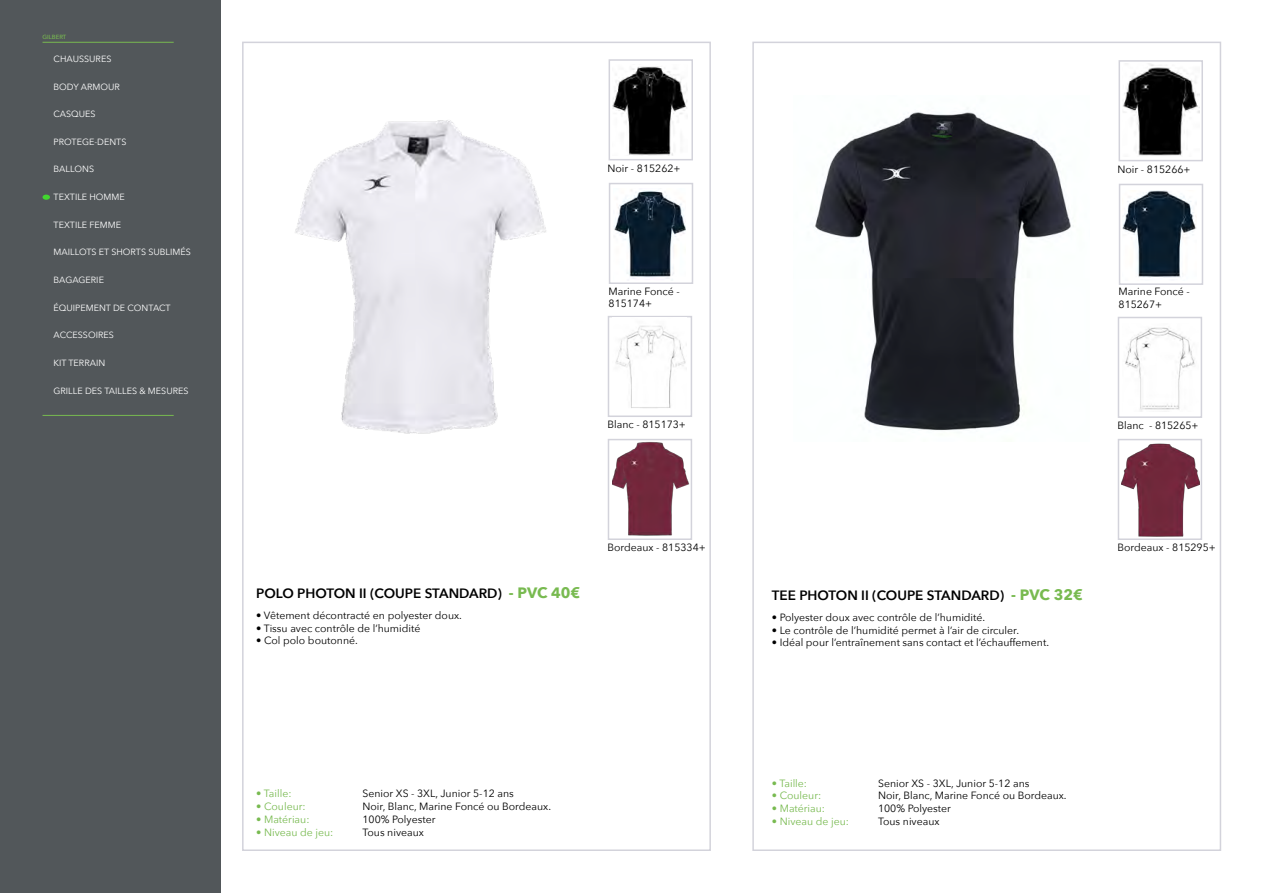
<style>
.page{position:relative;width:1263px;height:893px;background:#fff}
.page>*{position:absolute;margin:0;border:0;box-sizing:border-box;transform-origin:0 0}
.t1{font:600 13.5px "Avenir Next";color:#000}
.t2{font:10.5px/12.8px "Avenir Next";color:#000}
.t3{font:10.5px "Avenir Next";color:#78ba50}
.t4{font:9px "Avenir Next";color:#fff}
.t5{font:500 6px "Avenir Next";color:#78ba50}
.s1{font-weight:700;font-size:15px;color:#78ba50}
</style>
<div class="page">
<div style="left:0;top:0;width:221px;height:893px;background:#52575a"></div>
<hr style="left:43px;top:42px;width:131px;height:1px;background:#78ba50">
<hr style="left:43px;top:415px;width:131px;height:1px;background:#78ba50">
<svg style="left:43px;top:195px;width:7px;height:5px"></svg>
<div style="left:608px;top:59px;width:85px;height:101px;border:2px solid #d3d3db"></div>
<div style="left:609px;top:183px;width:84px;height:101px;border:2px solid #d3d3db"></div>
<div style="left:608px;top:316px;width:84px;height:101px;border:2px solid #d3d3db"></div>
<div style="left:1118px;top:60px;width:85px;height:101px;border:2px solid #d3d3db"></div>
<div style="left:1119px;top:184px;width:84px;height:101px;border:2px solid #d3d3db"></div>
<div style="left:1118px;top:317px;width:84px;height:101px;border:2px solid #d3d3db"></div>
<img style="left:614px;top:190px;width:71px;height:89px">
<img style="left:612px;top:66px;width:76px;height:89px">
<img style="left:1122px;top:190px;width:74px;height:88px">
<img style="left:1123px;top:64px;width:76px;height:92px">
<img style="left:612px;top:318px;width:75px;height:90px">
<img style="left:1125px;top:327px;width:70px;height:84px">
<div style="left:242px;top:42px;width:469px;height:809px;border:2px solid #d3d3db"></div>
<div style="left:752px;top:42px;width:469px;height:809px;border:2px solid #d3d3db"></div>
<img style="left:295px;top:120px;width:251px;height:314px">
<img style="left:815px;top:112px;width:256px;height:319px">
<div style="left:608px;top:439px;width:84px;height:101px;border:2px solid #d3d3db"></div>
<div style="left:1118px;top:439px;width:84px;height:101px;border:2px solid #d3d3db"></div>
<img style="left:612px;top:442px;width:77px;height:94px">
<img style="left:1121px;top:442px;width:79px;height:95px">
<p class="t5" style="left:43px;top:31px;width:25px">GILBERT</p>
<p class="t4" style="left:54px;top:51px;width:59px">CHAUSSURES</p>
<p class="t4" style="left:54px;top:79px;width:68px">BODY ARMOUR</p>
<p class="t4" style="left:54px;top:106px;width:44px">CASQUES</p>
<p class="t4" style="left:54px;top:134px;width:74px">PROTEGE-DENTS</p>
<p class="t4" style="left:54px;top:162px;width:42px">BALLONS</p>
<p class="t4" style="left:54px;top:189px;width:73px">TEXTILE HOMME</p>
<p class="t4" style="left:54px;top:217px;width:69px">TEXTILE FEMME</p>
<p class="t4" style="left:54px;top:245px;width:139px">MAILLOTS ET SHORTS SUBLIMÉS</p>
<p class="t4" style="left:54px;top:272px;width:52px">BAGAGERIE</p>
<p class="t4" style="left:54px;top:300px;width:119px">ÉQUIPEMENT DE CONTACT</p>
<p class="t4" style="left:54px;top:328px;width:62px">ACCESSOIRES</p>
<p class="t4" style="left:54px;top:355px;width:53px">KIT TERRAIN</p>
<p class="t4" style="left:54px;top:383px;width:136px">GRILLE DES TAILLES &amp; MESURES</p>
<p class="t2" style="left:607px;top:161px;width:74px">Noir - 815262+</p>
<p class="t2" style="left:1117px;top:162px;width:74px">Noir - 815266+</p>
<p class="t2" style="left:608px;top:284px;width:73px">Marine Foncé -<br>815174+</p>
<p class="t2" style="left:607px;top:418px;width:80px">Blanc - 815173+</p>
<p class="t2" style="left:1118px;top:285px;width:73px">Marine Foncé -<br>815267+</p>
<p class="t2" style="left:1117px;top:419px;width:83px">Blanc - 815265+</p>
<p class="t1" style="left:256px;top:581px;width:326px">POLO PHOTON II (COUPE STANDARD) <span class="s1">- PVC 40€</span></p>
<p class="t2" style="left:256px;top:608px;width:207px">• Vêtement décontracté en polyester doux.</p>
<p class="t2" style="left:256px;top:621px;width:166px">• Tissu avec contrôle de l’humidité</p>
<p class="t2" style="left:256px;top:634px;width:103px">• Col polo boutonné.</p>
<p class="t2" style="left:607px;top:541px;width:100px">Bordeaux - 815334+</p>
<p class="t2" style="left:1117px;top:541px;width:100px">Bordeaux - 815295+</p>
<p class="t1" style="left:772px;top:583px;width:312px">TEE PHOTON II (COUPE STANDARD) <span class="s1">- PVC 32€</span></p>
<p class="t2" style="left:772px;top:610px;width:215px">• Polyester doux avec contrôle de l’humidité.</p>
<p class="t2" style="left:772px;top:623px;width:249px">• Le contrôle de l’humidité permet à l’air de circuler.</p>
<p class="t2" style="left:772px;top:636px;width:279px">• Idéal pour l’entraînement sans contact et l’échauffement.</p>
<p class="t3" style="left:256px;top:785px;width:37px">• Taille:</p>
<p class="t2" style="left:362px;top:787px;width:153px">Senior XS - 3XL, Junior 5-12 ans</p>
<p class="t3" style="left:256px;top:797px;width:51px">• Couleur:</p>
<p class="t2" style="left:362px;top:800px;width:190px">Noir, Blanc, Marine Foncé ou Bordeaux.</p>
<p class="t3" style="left:256px;top:810px;width:55px">• Matériau:</p>
<p class="t2" style="left:362px;top:812px;width:74px">100% Polyester</p>
<p class="t3" style="left:256px;top:823px;width:79px">• Niveau de jeu:</p>
<p class="t2" style="left:362px;top:825px;width:63px">Tous niveaux</p>
<p class="t3" style="left:772px;top:774px;width:37px">• Taille:</p>
<p class="t2" style="left:878px;top:776px;width:153px">Senior XS - 3XL, Junior 5-12 ans</p>
<p class="t3" style="left:772px;top:787px;width:51px">• Couleur:</p>
<p class="t2" style="left:878px;top:789px;width:190px">Noir, Blanc, Marine Foncé ou Bordeaux.</p>
<p class="t3" style="left:772px;top:799px;width:55px">• Matériau:</p>
<p class="t2" style="left:878px;top:802px;width:74px">100% Polyester</p>
<p class="t3" style="left:772px;top:812px;width:79px">• Niveau de jeu:</p>
<p class="t2" style="left:878px;top:814px;width:63px">Tous niveaux</p>
</div>
